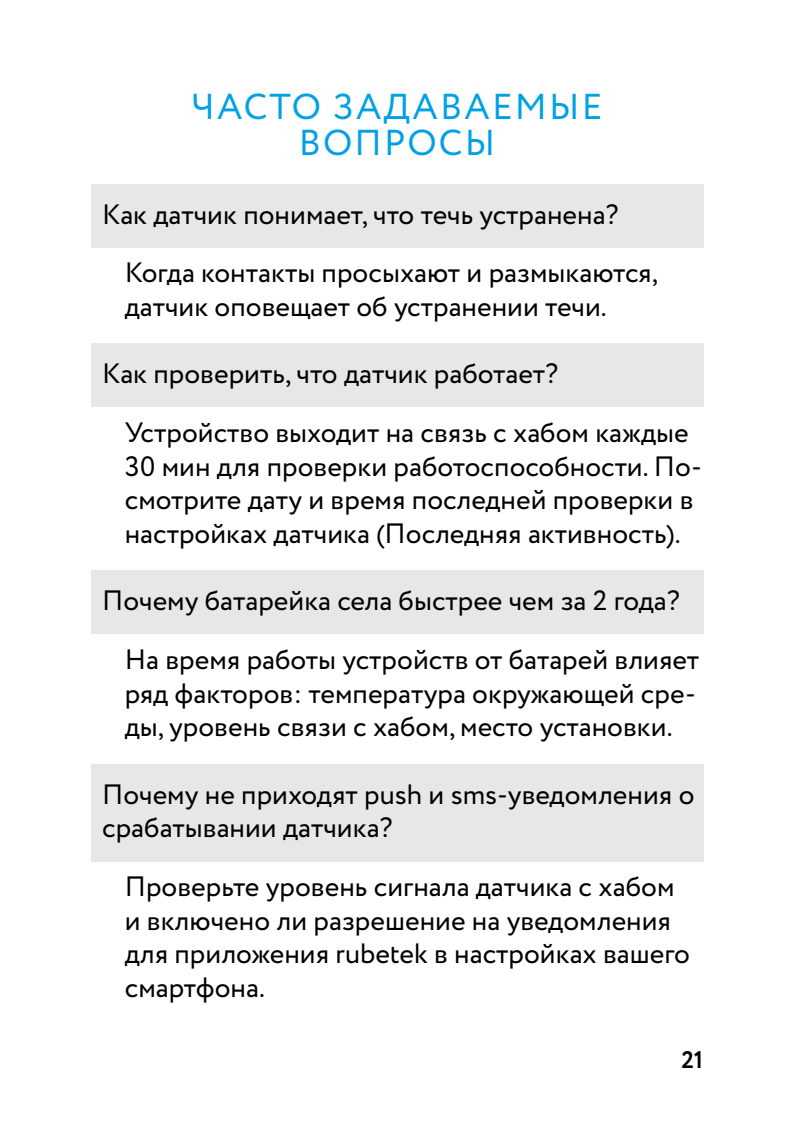
<style>
.page{position:relative;width:794px;height:1134px;background:#fff}
.page>*{position:absolute;margin:0;border:0;box-sizing:border-box;transform-origin:0 0}
.t1{font:36px/36px "Circe";letter-spacing:.06em;color:#00a1e4;text-align:center}
.t2{font:28px/33.6px "Circe";color:#000}
.t3{font:700 24px "Circe";color:#000}
</style>
<div class="page">
<div style="left:91px;top:184px;width:612px;height:64px;background:#e6e7e8"></div>
<div style="left:91px;top:343px;width:612px;height:64px;background:#e6e7e8"></div>
<div style="left:91px;top:570px;width:612px;height:64px;background:#e6e7e8"></div>
<div style="left:91px;top:764px;width:612px;height:97px;background:#e6e7e8"></div>
<p class="t1" style="left:191px;top:90px;width:412px">ЧАСТО ЗАДАВАЕМЫЕ<br>ВОПРОСЫ</p>
<p class="t2" style="left:125px;top:186px;width:534px;line-height:58.4px;text-indent:-23px">Как датчик понимает, что течь устранена?<br>Когда контакты просыхают и размыкаются,</p>
<p class="t2" style="left:125px;top:290px;width:483px">датчик оповещает об устранении течи.</p>
<p class="t2" style="left:125px;top:346px;width:565px;line-height:58.4px;text-indent:-23px">Как проверить, что датчик работает?<br>Устройство выходит на связь с хабом каждые</p>
<p class="t2" style="left:125px;top:450px;width:579px">30 мин для проверки работоспособности. По&shy;смотрите дату и время последней проверки в настройках датчика (Последняя активность).</p>
<p class="t2" style="left:125px;top:573px;width:576px;line-height:58.4px;text-indent:-23px">Почему батарейка села быстрее чем за 2 года?<br>На время работы устройств от батарей влияет</p>
<p class="t2" style="left:125px;top:677px;width:573px">ряд факторов: температура окружающей сре&shy;ды, уровень связи с хабом, место установки.</p>
<p class="t2" style="left:102px;top:778px;width:594px">Почему не приходят push и sms-уведомления о срабатывании датчика?</p>
<p class="t2" style="left:125px;top:870px;width:566px">Проверьте уровень сигнала датчика с хабом и включено ли разрешение на уведомления для приложения rubetek в настройках вашего смартфона.</p>
<p class="t3" style="left:681px;top:1043px;width:23px">21</p>
</div>
